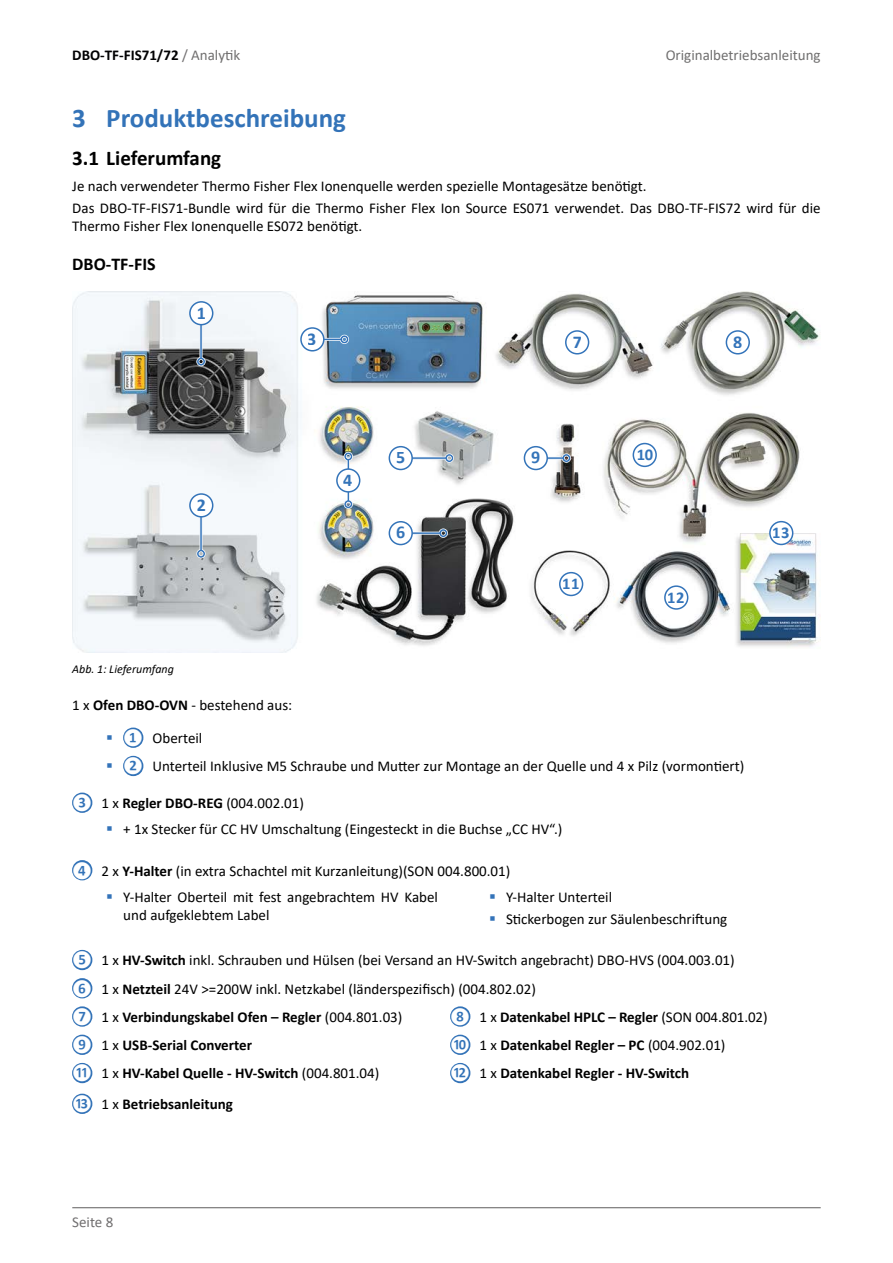
<style>
.page{position:relative;width:893px;height:1263px;background:#fff}
.page>*{position:absolute;margin:0;border:0;box-sizing:border-box;transform-origin:0 0}
.t1{font:700 27px "Calibri";color:#3373b8}
.t2{font:700 21px "Calibri";color:#000}
.t3{font:700 18px "Calibri";color:#000}
.t4{font:700 18px "Calibri";color:#3474b9}
.t5{font:700 18px "Calibri";color:#3474ba}
.t6{font:700 16.5px "Calibri";color:#3474ba}
.t7{font:15px/22.2px "Calibri";color:#000}
.t8{font:700 15px "Calibri";color:#000}
.t9{font:15px "Calibri";color:#706f6f}
.t10{font:700 15px "Calibri";color:#020203}
.t11{font:15px "Calibri";color:#716f70}
.t12{font:italic 12px "Calibri";color:#000}
.s1{font-weight:400;color:#716f70}
.s2{font-weight:400;color:#706f6f}
.s3{font-weight:700}
.s4{font-weight:700;color:#3373b8}
.s5{color:#3373b8}
.s6{font-weight:400}
</style>
<div class="page">
<hr style="left:72px;top:1207px;width:749px;height:1px;background:#716f70">
<img style="left:72px;top:291px;width:748px;height:362px">
<div style="left:770px;top:522px;width:23px;height:22px;background:#fff;border-radius:50%"></div>
<div style="left:769px;top:521px;width:24px;height:24px;border:2px solid #3474ba;border-radius:50%"></div>
<div style="left:665px;top:586px;width:23px;height:23px;background:#fff;border-radius:50%"></div>
<div style="left:664px;top:585px;width:24px;height:25px;border:2px solid #3474ba;border-radius:50%"></div>
<div style="left:560px;top:573px;width:23px;height:22px;background:#fff;border-radius:50%"></div>
<div style="left:559px;top:572px;width:24px;height:24px;border:2px solid #3474ba;border-radius:50%"></div>
<div style="left:633px;top:443px;width:23px;height:23px;background:#fff;border-radius:50%"></div>
<div style="left:633px;top:443px;width:24px;height:24px;border:2px solid #3474ba;border-radius:50%"></div>
<svg style="left:547px;top:453px;width:24px;height:10px"></svg>
<div style="left:524px;top:447px;width:23px;height:22px;background:#fff;border-radius:50%"></div>
<div style="left:524px;top:446px;width:24px;height:24px;border:2px solid #3474b9;border-radius:50%"></div>
<div style="left:726px;top:331px;width:23px;height:23px;background:#fff;border-radius:50%"></div>
<div style="left:726px;top:330px;width:24px;height:24px;border:2px solid #3474ba;border-radius:50%"></div>
<div style="left:566px;top:331px;width:23px;height:23px;background:#fff;border-radius:50%"></div>
<div style="left:565px;top:330px;width:24px;height:24px;border:2px solid #3474ba;border-radius:50%"></div>
<svg style="left:412px;top:528px;width:36px;height:10px"></svg>
<div style="left:389px;top:522px;width:23px;height:22px;background:#fff;border-radius:50%"></div>
<div style="left:389px;top:521px;width:24px;height:24px;border:2px solid #3474b9;border-radius:50%"></div>
<svg style="left:412px;top:453px;width:42px;height:10px"></svg>
<div style="left:389px;top:447px;width:23px;height:22px;background:#fff;border-radius:50%"></div>
<div style="left:389px;top:446px;width:24px;height:24px;border:2px solid #3474b9;border-radius:50%"></div>
<svg style="left:344px;top:452px;width:9px;height:57px"></svg>
<div style="left:337px;top:469px;width:23px;height:23px;background:#fff;border-radius:50%"></div>
<div style="left:336px;top:468px;width:24px;height:25px;border:2px solid #3474b9;border-radius:50%"></div>
<svg style="left:324px;top:335px;width:25px;height:9px"></svg>
<div style="left:301px;top:328px;width:23px;height:23px;background:#fff;border-radius:50%"></div>
<div style="left:300px;top:327px;width:25px;height:24px;border:2px solid #3474b9;border-radius:50%"></div>
<svg style="left:196px;top:516px;width:10px;height:42px"></svg>
<div style="left:190px;top:494px;width:23px;height:23px;background:#fff;border-radius:50%"></div>
<div style="left:189px;top:493px;width:24px;height:24px;border:2px solid #3474b9;border-radius:50%"></div>
<svg style="left:196px;top:324px;width:10px;height:42px"></svg>
<div style="left:190px;top:302px;width:23px;height:23px;background:#fff;border-radius:50%"></div>
<div style="left:189px;top:301px;width:24px;height:24px;border:2px solid #3474b9;border-radius:50%"></div>
<p class="t10" style="left:72px;top:44px;width:170px">DBO-TF-FIS71/72 <span class="s1">/</span> <span class="s2">Analytik</span></p>
<p class="t9" style="left:666px;top:45px;width:156px">Originalbetriebsanleitung</p>
<h1 class="t1" style="left:72px;top:98px;width:275px">3 Produktbeschreibung</h1>
<h2 class="t2" style="left:72px;top:143px;width:150px">3.1 Lieferumfang</h2>
<p class="t7" style="left:72px;top:175px;width:750px">Je nach verwendeter Thermo Fisher Flex Ionenquelle werden spezielle Montagesätze benötigt.<br>Das DBO-TF-FIS71-Bundle wird für die Thermo Fisher Flex Ion Source ES071 verwendet. Das DBO-TF-FIS72 wird für die</p>
<p class="t7" style="left:72px;top:215px;width:292px">Thermo Fisher Flex Ionenquelle ES072 benötigt.</p>
<p class="t3" style="left:72px;top:251px;width:85px">DBO-TF-FIS</p>
<p class="t4" style="left:197px;top:300px;width:11px">1</p>
<p class="t4" style="left:197px;top:492px;width:11px">2</p>
<p class="t12" style="left:72px;top:660px;width:103px">Abb. 1: Lieferumfang</p>
<p class="t4" style="left:308px;top:326px;width:11px">3</p>
<p class="t4" style="left:343px;top:467px;width:11px">4</p>
<p class="t4" style="left:396px;top:445px;width:11px">5</p>
<p class="t4" style="left:396px;top:520px;width:11px">6</p>
<p class="t5" style="left:572px;top:329px;width:11px">7</p>
<p class="t5" style="left:733px;top:329px;width:11px">8</p>
<p class="t4" style="left:531px;top:445px;width:11px">9</p>
<p class="t6" style="left:636px;top:443px;width:18px">10</p>
<p class="t6" style="left:563px;top:572px;width:18px">11</p>
<p class="t6" style="left:668px;top:586px;width:18px">12</p>
<p class="t6" style="left:773px;top:521px;width:18px">13</p>
<p class="t7" style="left:123px;top:689px;width:170px;line-height:32.5px;text-indent:-51px">1 x <span class="s3">Ofen DBO-OVN</span> - bestehend aus:<br><span class="s4">❶</span> Oberteil</p>
<p class="t7" style="left:123px;top:755px;width:622px"><span class="s4">❷</span> Unterteil Inklusive M5 Schraube und Mutter zur Montage an der Quelle und 4 x Pilz (vormontiert)</p>
<p class="t7" style="left:123px;top:789px;width:441px;line-height:26.5px;text-indent:-51px"><span class="s4">❸</span> 1 x <span class="s3">Regler DBO-REG</span> (004.002.01)<br>+ 1x Stecker für CC HV Umschaltung (Eingesteckt in die Buchse „CC HV“.)</p>
<p class="t7" style="left:123px;top:857px;width:389px;line-height:26.5px;text-indent:-51px"><span class="s4">❹</span> 2 x <span class="s3">Y-Halter</span> (in extra Schachtel mit Kurzanleitung)(SON 004.800.01)<br>Y-Halter Oberteil mit fest angebrachtem HV Kabel</p>
<p class="t7" style="left:123px;top:903px;width:148px">und aufgeklebtem Label</p>
<p class="t7" style="left:506px;top:885px;width:223px">Y-Halter Unterteil<br>Stickerbogen zur Säulenbeschriftung</p>
<p class="t7" style="left:72px;top:946px;width:664px;line-height:28.2px"><span class="s4">❺</span> 1 x <span class="s3">HV-Switch</span> inkl. Schrauben und Hülsen (bei Versand an HV-Switch angebracht) DBO-HVS (004.003.01)<br><span class="s4">❻</span> 1 x <span class="s3">Netzteil</span> 24V &gt;=200W inkl. Netzkabel (länderspezifisch) (004.802.02)<br><span class="s4">❼</span> 1 x <span class="s3">Verbindungskabel Ofen – Regler</span> (004.801.03)</p>
<p class="t8" style="left:450px;top:1006px;width:319px"><span class="s5">❽</span> <span class="s6">1 x</span> Datenkabel HPLC – Regler <span class="s6">(SON 004.801.02)</span></p>
<p class="t8" style="left:72px;top:1034px;width:181px"><span class="s5">❾</span> <span class="s6">1 x</span> USB-Serial Converter</p>
<p class="t8" style="left:450px;top:1034px;width:277px"><span class="s5">❿</span> <span class="s6">1 x</span> Datenkabel Regler – PC <span class="s6">(004.902.01)</span></p>
<p class="t8" style="left:72px;top:1063px;width:309px"><span class="s5">⓫</span> <span class="s6">1 x</span> HV-Kabel Quelle - HV-Switch <span class="s6">(004.801.04)</span></p>
<p class="t8" style="left:450px;top:1063px;width:240px"><span class="s5">⓬</span> <span class="s6">1 x</span> Datenkabel Regler - HV-Switch</p>
<p class="t8" style="left:72px;top:1093px;width:162px"><span class="s5">⓭</span> <span class="s6">1 x</span> Betriebsanleitung</p>
<p class="t11" style="left:72px;top:1212px;width:43px">Seite 8</p>
</div>
